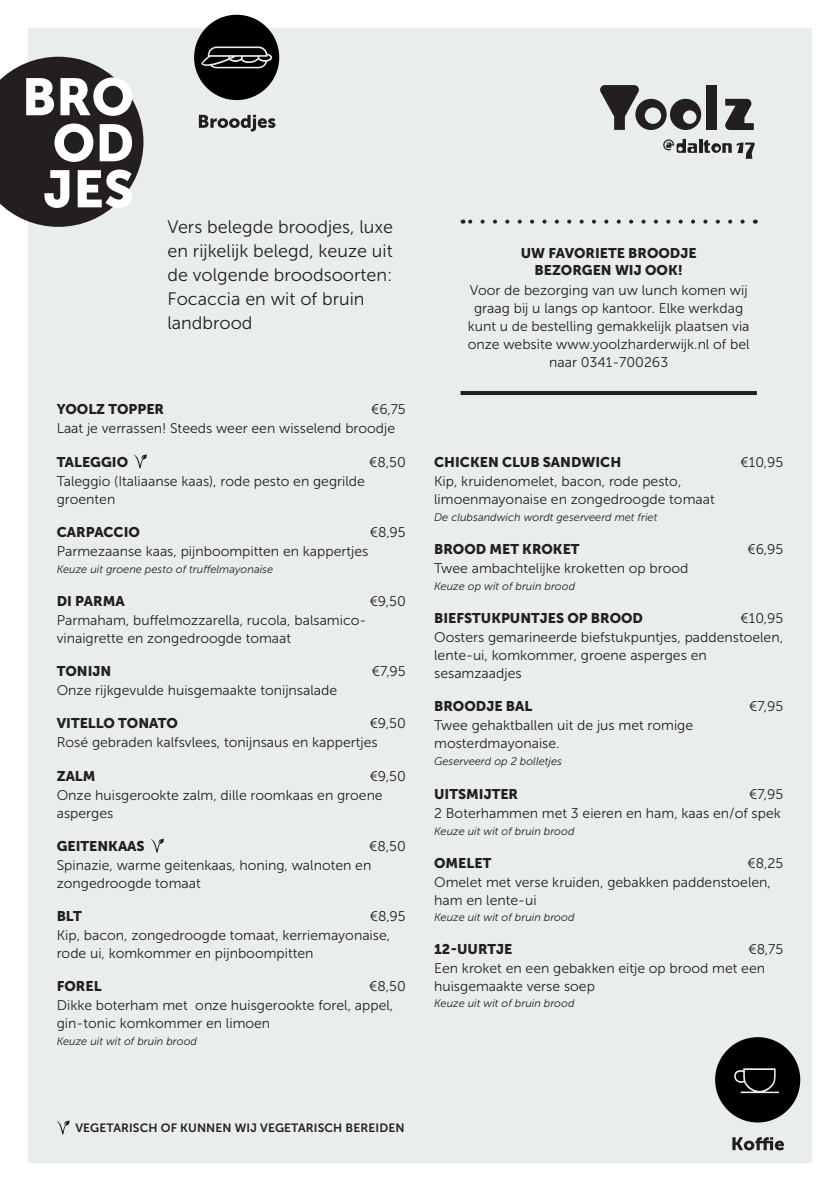
<style>
.page{position:relative;width:840px;height:1191px;background:#fff}
.page>*{position:absolute;margin:0;border:0;box-sizing:border-box;transform-origin:0 0}
.t1{font:52px/46px "Museo Sans 900";color:#fff;text-align:center}
.t2{font:18px/24px "Museo Sans 300";color:#231f20}
.t3{font:14px/18px "Museo Sans 300";color:#231f20}
.t4{font:14px/16.8px "Museo Sans 900";color:#231f20;text-align:center}
.t5{font:12px "Museo Sans 700";letter-spacing:.01em;color:#231f20}
.t6{font:italic 11px "Museo Sans 300";color:#231f20}
</style>
<div class="page">
<div style="left:28px;top:28px;width:783px;height:1134px;background:#eaeeea"></div>
<svg style="left:725px;top:99px;width:28px;height:31px"></svg>
<div style="left:705px;top:85px;width:11px;height:45px;background:#231f20"></div>
<svg style="left:600px;top:85px;width:100px;height:45px"></svg>
<svg style="left:699px;top:139px;width:3px;height:14px"></svg>
<svg style="left:703px;top:140px;width:51px;height:19px"></svg>
<svg style="left:663px;top:139px;width:33px;height:14px"></svg>
<svg style="left:57px;top:1120px;width:13px;height:14px"></svg>
<svg style="left:0;top:57px;width:143px;height:170px"></svg>
<svg style="left:462px;top:220px;width:280px;height:4px"></svg>
<hr style="left:460px;top:391px;width:296px;height:4px;background:#231f20">
<svg style="left:199px;top:115px;width:76px;height:17px"></svg>
<svg style="left:194px;top:15px;width:85px;height:85px"></svg>
<svg style="left:715px;top:1037px;width:84px;height:85px"></svg>
<svg style="left:732px;top:1137px;width:51px;height:13px"></svg>
<svg style="left:134px;top:454px;width:13px;height:14px"></svg>
<svg style="left:151px;top:838px;width:13px;height:14px"></svg>
<h1 class="t1" style="left:22px;top:74px;width:114px">BRO<br>OD<br>JES</h1>
<p class="t2" style="left:167px;top:215px;width:227px">Vers belegde broodjes, luxe en rijkelijk belegd, keuze uit de volgende broodsoorten:<br>Focaccia en wit of bruin landbrood</p>
<p class="t4" style="left:57px;top:401px;width:109px">YOOLZ TOPPER</p>
<p class="t3" style="left:371px;top:400px;width:36px">€6,75</p>
<p class="t3" style="left:57px;top:419px;width:340px">Laat je verrassen! Steeds weer een wisselend broodje</p>
<p class="t4" style="left:57px;top:453px;width:73px">TALEGGIO</p>
<p class="t3" style="left:369px;top:453px;width:38px">€8,50</p>
<p class="t3" style="left:57px;top:472px;width:309px">Taleggio (Italiaanse kaas), rode pesto en gegrilde groenten</p>
<p class="t4" style="left:57px;top:523px;width:85px">CARPACCIO</p>
<p class="t3" style="left:369px;top:523px;width:37px">€8,95</p>
<p class="t6" style="left:57px;top:563px;width:218px">Keuze uit groene pesto of truffelmayonaise</p>
<p class="t3" style="left:57px;top:611px;width:311px">Parmaham, buffelmozzarella, rucola, balsamico&shy;vinaigrette en zongedroogde tomaat</p>
<p class="t3" style="left:57px;top:542px;width:313px">Parmezaanse kaas, pijnboompitten en kappertjes</p>
<p class="t4" style="left:57px;top:592px;width:69px">DI PARMA</p>
<p class="t3" style="left:369px;top:592px;width:38px">€9,50</p>
<p class="t4" style="left:57px;top:663px;width:56px">TONIJN</p>
<p class="t3" style="left:371px;top:662px;width:35px">€7,95</p>
<p class="t3" style="left:57px;top:681px;width:282px">Onze rijkgevulde huisgemaakte tonijnsalade</p>
<p class="t4" style="left:57px;top:715px;width:123px">VITELLO TONATO</p>
<p class="t3" style="left:369px;top:715px;width:38px">€9,50</p>
<p class="t3" style="left:57px;top:733px;width:322px">Rosé gebraden kalfsvlees, tonijnsaus en kappertjes</p>
<p class="t4" style="left:57px;top:767px;width:40px">ZALM</p>
<p class="t3" style="left:369px;top:767px;width:38px">€9,50</p>
<p class="t3" style="left:57px;top:786px;width:327px">Onze huisgerookte zalm, dille roomkaas en groene asperges</p>
<p class="t4" style="left:57px;top:837px;width:89px">GEITENKAAS</p>
<p class="t3" style="left:369px;top:837px;width:38px">€8,50</p>
<p class="t3" style="left:57px;top:856px;width:316px">Spinazie, warme geitenkaas, honing, walnoten en zongedroogde tomaat</p>
<p class="t4" style="left:57px;top:907px;width:27px">BLT</p>
<p class="t3" style="left:369px;top:907px;width:37px">€8,95</p>
<p class="t3" style="left:57px;top:926px;width:335px">Kip, bacon, zongedroogde tomaat, kerriemayonaise, rode ui, komkommer en pijnboompitten</p>
<p class="t4" style="left:57px;top:978px;width:46px">FOREL</p>
<p class="t3" style="left:369px;top:977px;width:38px">€8,50</p>
<p class="t3" style="left:57px;top:996px;width:338px">Dikke boterham met onze huisgerookte forel, appel, gin-tonic komkommer en limoen</p>
<p class="t6" style="left:57px;top:1035px;width:142px">Keuze uit wit of bruin brood</p>
<p class="t4" style="left:520px;top:245px;width:177px">UW FAVORIETE BROODJE<br>BEZORGEN WIJ OOK!</p>
<p class="t3" style="left:467px;top:281px;width:283px;text-align:center">Voor de bezorging van uw lunch komen wij graag bij u langs op kantoor. Elke werkdag kunt u de bestelling gemakkelijk plaatsen via onze website www.yoolzharderwijk.nl of bel naar 0341-700263</p>
<p class="t4" style="left:434px;top:453px;width:188px">CHICKEN CLUB SANDWICH</p>
<p class="t3" style="left:740px;top:453px;width:44px">€10,95</p>
<p class="t3" style="left:434px;top:472px;width:282px">Kip, kruidenomelet, bacon, rode pesto, limoenmayonaise en zongedroogde tomaat</p>
<p class="t6" style="left:434px;top:511px;width:224px">De clubsandwich wordt geserveerd met friet</p>
<p class="t4" style="left:434px;top:540px;width:147px">BROOD MET KROKET</p>
<p class="t3" style="left:747px;top:540px;width:37px">€6,95</p>
<p class="t6" style="left:434px;top:580px;width:142px">Keuze op wit of bruin brood</p>
<p class="t3" style="left:434px;top:628px;width:350px">Oosters gemarineerde biefstukpuntjes, paddenstoelen, lente-ui, komkommer, groene asperges en sesamzaadjes</p>
<p class="t3" style="left:434px;top:559px;width:255px">Twee ambachtelijke kroketten op brood</p>
<p class="t4" style="left:434px;top:609px;width:210px">BIEFSTUKPUNTJES OP BROOD</p>
<p class="t3" style="left:740px;top:609px;width:44px">€10,95</p>
<p class="t4" style="left:434px;top:698px;width:99px">BROODJE BAL</p>
<p class="t3" style="left:748px;top:697px;width:35px">€7,95</p>
<p class="t3" style="left:434px;top:716px;width:260px">Twee gehaktballen uit de jus met romige mosterdmayonaise.</p>
<p class="t6" style="left:434px;top:755px;width:129px">Geserveerd op 2 bolletjes</p>
<p class="t3" style="left:434px;top:804px;width:348px">2 Boterhammen met 3 eieren en ham, kaas en/of spek</p>
<p class="t4" style="left:434px;top:785px;width:85px">UITSMIJTER</p>
<p class="t3" style="left:748px;top:785px;width:35px">€7,95</p>
<p class="t6" style="left:434px;top:825px;width:142px">Keuze uit wit of bruin brood</p>
<p class="t4" style="left:434px;top:854px;width:59px">OMELET</p>
<p class="t3" style="left:747px;top:854px;width:37px">€8,25</p>
<p class="t3" style="left:434px;top:873px;width:338px">Omelet met verse kruiden, gebakken paddenstoelen, ham en lente-ui</p>
<p class="t6" style="left:434px;top:911px;width:142px">Keuze uit wit of bruin brood</p>
<p class="t4" style="left:434px;top:940px;width:80px">12-UURTJE</p>
<p class="t3" style="left:748px;top:940px;width:36px">€8,75</p>
<p class="t3" style="left:434px;top:959px;width:332px">Een kroket en een gebakken eitje op brood met een huisgemaakte verse soep</p>
<p class="t6" style="left:434px;top:997px;width:142px">Keuze uit wit of bruin brood</p>
<p class="t5" style="left:75px;top:1121px;width:330px">VEGETARISCH OF KUNNEN WIJ VEGETARISCH BEREIDEN</p>
</div>
